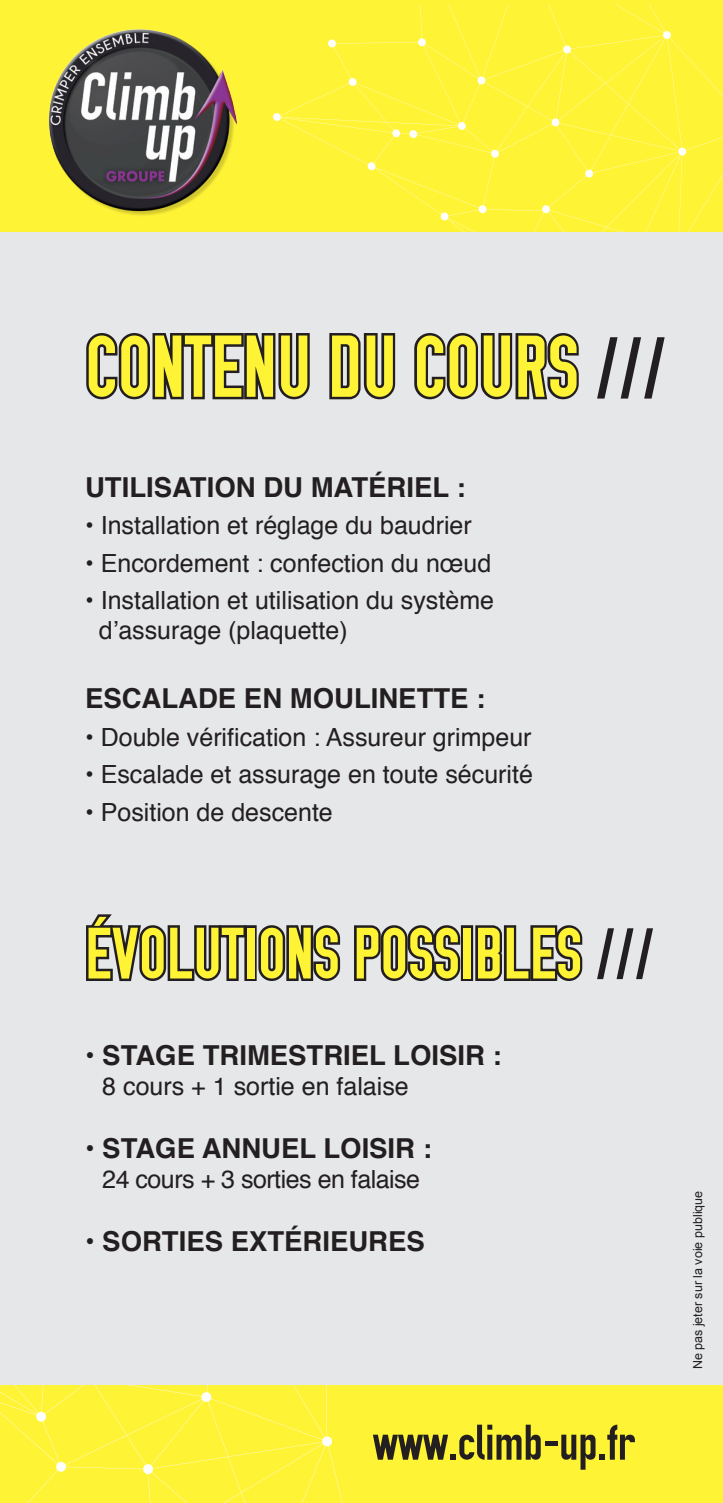
<style>
.page{position:relative;width:723px;height:1503px;background:#fff}
.page>*{position:absolute;margin:0;border:0;box-sizing:border-box;transform-origin:0 0}
.t1{font:87.5px "OSP DIN";color:#fff335}
.t2{font:72.5px "OSP DIN";color:#fff335}
.t3{font:68.25px "OSP DIN";color:#231f20;scale:1.28 1}
.t4{font:50px "OSP DIN";color:#231f20}
.t5{font:700 27.5px "Helvetica";color:#231f20}
.t6{font:25px/30px "Helvetica";color:#231f20}
.t7{font:25px "Helvetica";letter-spacing:-.02em;color:#231f20}
.t8{font:12.5px "Arial";color:#231f20}
.s1{font-size:56.5px;color:#231f20}
.s2{font-weight:400}
</style>
<div class="page">
<div style="left:0;top:175px;width:723px;height:1327px;background:#e6e7e9"></div>
<svg style="left:86px;top:333px;width:224px;height:67px"></svg>
<svg style="left:329px;top:333px;width:67px;height:67px"></svg>
<svg style="left:414px;top:333px;width:165px;height:67px"></svg>
<svg style="left:86px;top:914px;width:158px;height:68px"></svg>
<div style="left:244px;top:925px;width:13px;height:56px;border:5px solid #231f20"></div>
<svg style="left:255px;top:925px;width:86px;height:56px"></svg>
<svg style="left:354px;top:925px;width:107px;height:56px"></svg>
<div style="left:461px;top:925px;width:12px;height:56px;border:5px solid #231f20"></div>
<svg style="left:473px;top:925px;width:110px;height:56px"></svg>
<div style="left:0;top:0;width:723px;height:231px;background:#fff335"></div>
<div style="left:0;top:1385px;width:723px;height:117px;background:#fff335"></div>
<img style="left:48px;top:29px;width:188px;height:187px">
<svg style="left:273px;top:4px;width:450px;height:227px"></svg>
<svg style="left:0;top:1385px;width:343px;height:117px"></svg>
<h1 class="t1" style="left:85px;top:322px;width:65px">CONTENU</h1>
<h1 class="t1" style="left:328px;top:322px;width:119px">DU COURS</h1>
<h3 class="t3" style="left:595px;top:333px;width:57px">///</h3>
<p class="t5" style="left:85px;top:465px;width:382px">UTILISATION DU MATÉRIEL :</p>
<p class="t6" style="left:85px;top:511px;width:388px">• Installation et réglage du baudrier</p>
<p class="t6" style="left:85px;top:549px;width:408px">• Encordement : confection du nœud</p>
<p class="t6" style="left:99px;top:586px;width:397px;text-indent:-14px">• Installation et utilisation du système d’assurage (plaquette)</p>
<p class="t5" style="left:85px;top:676px;width:77px">ESCALA</p>
<p class="t5" style="left:198px;top:676px;width:133px">DE EN MOULIN</p>
<p class="t5" style="left:398px;top:676px;width:89px">ETTE :</p>
<p class="t6" style="left:85px;top:723px;width:448px">• Double vérification : Assureur grimpeur</p>
<p class="t6" style="left:85px;top:760px;width:449px">• Escalade et assurage en toute sécurité</p>
<p class="t6" style="left:85px;top:798px;width:249px">• Position de descente</p>
<h2 class="t2" style="left:85px;top:916px;width:53px">ÉVOLUTIONS</h2>
<h2 class="t2" style="left:353px;top:916px;width:24px">POSSI</h2>
<h2 class="t2" style="left:474px;top:916px;width:181px">BLES <span class="s1">///</span></h2>
<p class="t5" style="left:85px;top:1033px;width:418px"><span class="s2">•</span> STAGE TRIMESTRIEL LOISIR :</p>
<p class="t6" style="left:102px;top:1072px;width:308px">8 cours + 1 sortie en falaise</p>
<p class="t5" style="left:85px;top:1126px;width:348px"><span class="s2">•</span> STAGE ANNUEL LOISIR :</p>
<p class="t7" style="left:102px;top:1160px;width:319px">24 cours + 3 sorties en falaise</p>
<p class="t5" style="left:85px;top:1219px;width:339px"><span class="s2">•</span> SORTIES EXTÉRIEURES</p>
<h3 class="t4" style="left:373px;top:1416px;width:264px">WWW.CLIMB-UP.FR</h3>
<p class="t8" style="left:690px;top:1369px;width:180px;rotate:-90deg">Ne pas jeter sur la voie publique</p>
</div>
